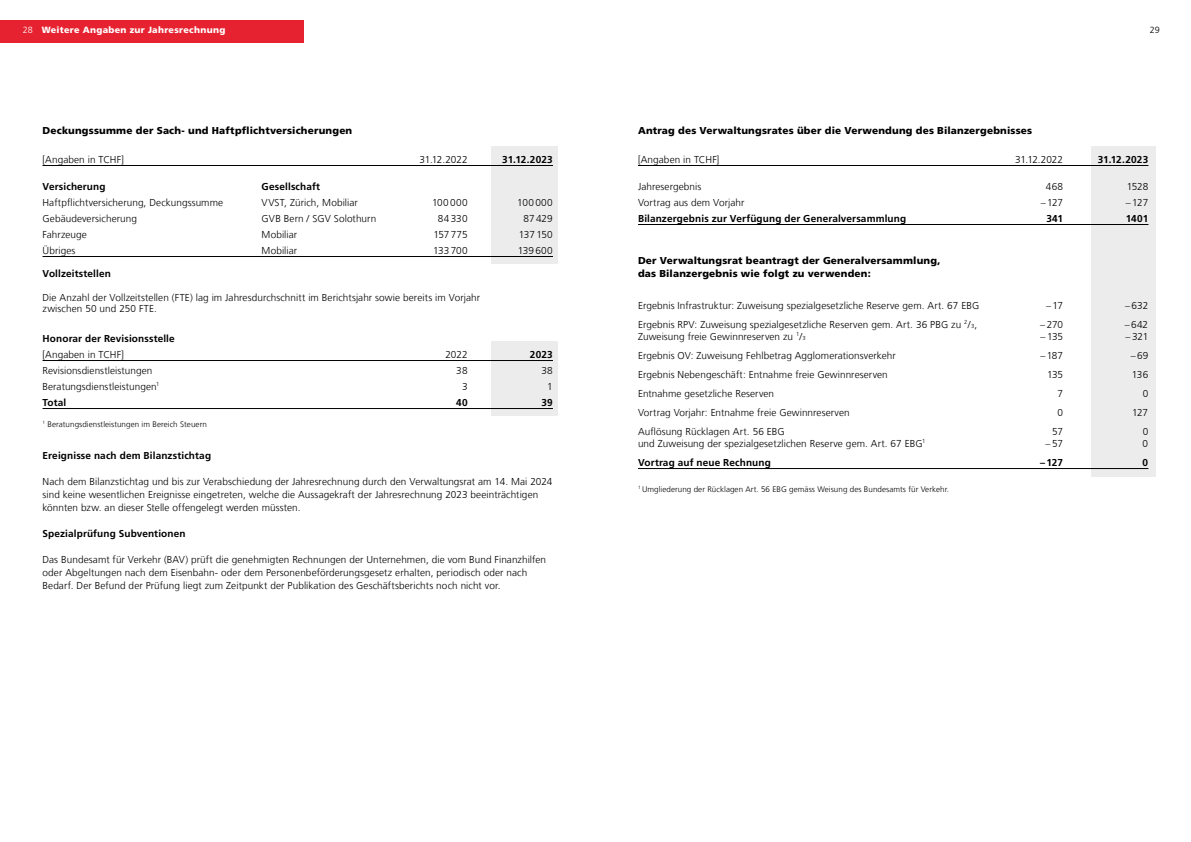
<style>
.page{position:relative;width:1191px;height:842px;background:#fff}
.page>*{position:absolute;margin:0;border:0;box-sizing:border-box;transform-origin:0 0}
.t1{font:300 10px/13px "Frutiger LT Com";letter-spacing:.01em;color:#000}
.t2{font:700 10px "Frutiger LT Com";letter-spacing:.015em;color:#000}
.t3{font:900 10px/13px "Frutiger LT Com";letter-spacing:.02em;color:#000}
.t4{font:900 9px "Frutiger LT Com";letter-spacing:.03em;color:#fff}
.t5{font:300 9px "Frutiger LT Com";color:#000}
.t6{font:300 8px "Frutiger LT Com";letter-spacing:.01em;color:#000}
.s1{font-weight:300}
.s2{font-size:5.8px}
</style>
<div class="page">
<div style="left:0;top:20px;width:303px;height:23px;background:#e62230"></div>
<div style="left:490px;top:147px;width:67px;height:117px;background:#ececec"></div>
<div style="left:490px;top:342px;width:67px;height:74px;background:#ececec"></div>
<hr style="left:43px;top:165px;width:510px;height:1px;background:#000">
<hr style="left:43px;top:256px;width:510px;height:1px;background:#000">
<hr style="left:43px;top:360px;width:510px;height:1px;background:#000">
<hr style="left:43px;top:408px;width:510px;height:1px;background:#000">
<div style="left:1091px;top:147px;width:65px;height:330px;background:#ececec"></div>
<hr style="left:638px;top:165px;width:510px;height:1px;background:#000">
<hr style="left:638px;top:224px;width:510px;height:1px;background:#000">
<hr style="left:638px;top:468px;width:510px;height:1px;background:#000">
<p class="t4" style="left:23px;top:25px;width:204px"><span class="s1">28</span> Weitere Angaben zur Jahresrechnung</p>
<p class="t5" style="left:1149px;top:25px;width:11px">29</p>
<p class="t3" style="left:43px;top:123px;width:311px">Deckungssumme der Sach- und Haftpflichtversicherungen</p>
<p class="t1" style="left:43px;top:153px;width:83px">[Angaben in TCHF]</p>
<p class="t1" style="left:419px;top:153px;width:49px">31.12.2022</p>
<p class="t2" style="left:502px;top:153px;width:52px">31.12.2023</p>
<p class="t2" style="left:43px;top:180px;width:65px">Versicherung</p>
<p class="t2" style="left:262px;top:180px;width:60px">Gesellschaft</p>
<p class="t1" style="left:43px;top:196px;width:182px">Haftpflichtversicherung, Deckungssumme</p>
<p class="t1" style="left:262px;top:196px;width:98px">VVST, Zürich, Mobiliar</p>
<p class="t1" style="left:432px;top:196px;width:37px">100 000</p>
<p class="t1" style="left:517px;top:196px;width:37px">100 000</p>
<p class="t1" style="left:43px;top:212px;width:96px">Gebäudeversicherung</p>
<p class="t1" style="left:262px;top:212px;width:116px">GVB Bern / SGV Solothurn</p>
<p class="t1" style="left:438px;top:212px;width:31px">84 330</p>
<p class="t1" style="left:523px;top:212px;width:31px">87 429</p>
<p class="t1" style="left:43px;top:228px;width:46px">Fahrzeuge</p>
<p class="t1" style="left:262px;top:228px;width:37px">Mobiliar</p>
<p class="t1" style="left:433px;top:228px;width:36px">157 775</p>
<p class="t1" style="left:519px;top:228px;width:35px">137 150</p>
<p class="t1" style="left:43px;top:244px;width:34px">Übriges</p>
<p class="t1" style="left:262px;top:244px;width:37px">Mobiliar</p>
<p class="t1" style="left:433px;top:244px;width:36px">133 700</p>
<p class="t1" style="left:518px;top:244px;width:36px">139 600</p>
<p class="t2" style="left:43px;top:267px;width:70px">Vollzeitstellen</p>
<p class="t1" style="left:43px;top:292px;width:439px;line-height:11px">Die Anzahl der Vollzeitstellen (FTE) lag im Jahresdurchschnitt im Berichtsjahr sowie bereits im Vorjahr zwischen 50 und 250 FTE.</p>
<p class="t2" style="left:43px;top:332px;width:134px">Honorar der Revisionsstelle</p>
<p class="t1" style="left:43px;top:348px;width:83px">[Angaben in TCHF]</p>
<p class="t1" style="left:445px;top:348px;width:24px">2022</p>
<p class="t2" style="left:530px;top:348px;width:24px">2023</p>
<p class="t1" style="left:43px;top:364px;width:111px">Revisionsdienstleistungen</p>
<p class="t1" style="left:456px;top:364px;width:13px">38</p>
<p class="t1" style="left:541px;top:364px;width:13px">38</p>
<p class="t1" style="left:43px;top:380px;width:118px">Beratungsdienstleistungen<sup>1</sup></p>
<p class="t1" style="left:462px;top:380px;width:7px">3</p>
<p class="t1" style="left:547px;top:380px;width:7px">1</p>
<p class="t2" style="left:43px;top:396px;width:25px">Total</p>
<p class="t2" style="left:456px;top:396px;width:13px">40</p>
<p class="t2" style="left:541px;top:396px;width:13px">39</p>
<p class="t6" style="left:43px;top:419px;width:166px"><sup>1</sup> Beratungsdienstleistungen im Bereich Steuern</p>
<p class="t2" style="left:43px;top:449px;width:170px">Ereignisse nach dem Bilanzstichtag</p>
<p class="t1" style="left:43px;top:475px;width:511px">Nach dem Bilanzstichtag und bis zur Verabschiedung der Jahresrechnung durch den Verwaltungsrat am 14. Mai 2024 sind keine wesentlichen Ereignisse eingetreten, welche die Aussagekraft der Jahresrechnung 2023 beeinträchtigen könnten bzw. an dieser Stelle offengelegt werden müssten.</p>
<p class="t2" style="left:43px;top:527px;width:145px">Spezialprüfung Subventionen</p>
<p class="t1" style="left:43px;top:553px;width:505px">Das Bundesamt für Verkehr (BAV) prüft die genehmigten Rechnungen der Unternehmen, die vom Bund Finanzhilfen oder Abgeltungen nach dem Eisenbahn- oder dem Personenbeförderungsgesetz erhalten, periodisch oder nach<br>Bedarf. Der Befund der Prüfung liegt zum Zeitpunkt der Publikation des Geschäftsberichts noch nicht vor.</p>
<p class="t3" style="left:638px;top:123px;width:395px">Antrag des Verwaltungsrates über die Verwendung des Bilanzergebnisses</p>
<p class="t1" style="left:638px;top:153px;width:83px">[Angaben in TCHF]</p>
<p class="t1" style="left:1015px;top:153px;width:49px">31.12.2022</p>
<p class="t2" style="left:1097px;top:153px;width:52px">31.12.2023</p>
<p class="t1" style="left:638px;top:180px;width:65px">Jahresergebnis</p>
<p class="t1" style="left:1046px;top:180px;width:19px">468</p>
<p class="t1" style="left:1126px;top:180px;width:23px">1528</p>
<p class="t1" style="left:638px;top:196px;width:108px">Vortrag aus dem Vorjahr</p>
<p class="t1" style="left:1040px;top:196px;width:24px">– 127</p>
<p class="t1" style="left:1125px;top:196px;width:24px">– 127</p>
<p class="t2" style="left:638px;top:212px;width:270px">Bilanzergebnis zur Verfügung der Generalversammlung</p>
<p class="t2" style="left:1046px;top:212px;width:18px">341</p>
<p class="t2" style="left:1125px;top:212px;width:24px">1401</p>
<p class="t3" style="left:638px;top:253px;width:304px">Der Verwaltungsrat beantragt der Generalversammlung, das Bilanzergebnis wie folgt zu verwenden:</p>
<p class="t1" style="left:638px;top:299px;width:343px">Ergebnis Infrastruktur: Zuweisung spezialgesetzliche Reserve gem. Art. 67 EBG</p>
<p class="t1" style="left:1046px;top:299px;width:18px">–17</p>
<p class="t1" style="left:1125px;top:299px;width:25px">– 632</p>
<p class="t1" style="left:638px;top:318px;width:340px">Ergebnis RPV: Zuweisung spezialgesetzliche Reserven gem. Art. 36 PBG zu <sup>2</sup>/<span class="s2">3</span>,</p>
<p class="t1" style="left:1040px;top:318px;width:24px">– 270</p>
<p class="t1" style="left:1124px;top:318px;width:25px">–642</p>
<p class="t1" style="left:638px;top:330px;width:169px">Zuweisung freie Gewinnreserven zu <sup>1</sup>/<span class="s2">3</span></p>
<p class="t1" style="left:1040px;top:330px;width:24px">– 135</p>
<p class="t1" style="left:1125px;top:330px;width:24px">– 321</p>
<p class="t1" style="left:638px;top:349px;width:259px">Ergebnis OV: Zuweisung Fehlbetrag Agglomerationsverkehr</p>
<p class="t1" style="left:1040px;top:349px;width:24px">– 187</p>
<p class="t1" style="left:1130px;top:349px;width:19px">–69</p>
<p class="t1" style="left:638px;top:368px;width:251px">Ergebnis Nebengeschäft: Entnahme freie Gewinnreserven</p>
<p class="t1" style="left:1047px;top:368px;width:18px">135</p>
<p class="t1" style="left:1132px;top:368px;width:18px">136</p>
<p class="t1" style="left:638px;top:387px;width:138px">Entnahme gesetzliche Reserven</p>
<p class="t1" style="left:1057px;top:387px;width:7px">7</p>
<p class="t1" style="left:1142px;top:387px;width:7px">0</p>
<p class="t1" style="left:638px;top:406px;width:213px">Vortrag Vorjahr: Entnahme freie Gewinnreserven</p>
<p class="t1" style="left:1057px;top:406px;width:7px">0</p>
<p class="t1" style="left:1132px;top:406px;width:17px">127</p>
<p class="t1" style="left:638px;top:425px;width:148px">Auflösung Rücklagen Art. 56 EBG</p>
<p class="t1" style="left:1052px;top:425px;width:13px">57</p>
<p class="t1" style="left:1142px;top:425px;width:7px">0</p>
<p class="t1" style="left:638px;top:437px;width:289px">und Zuweisung der spezialgesetzlichen Reserve gem. Art. 67 EBG<sup>1</sup></p>
<p class="t1" style="left:1045px;top:437px;width:19px">–57</p>
<p class="t1" style="left:1142px;top:437px;width:7px">0</p>
<p class="t2" style="left:638px;top:456px;width:134px">Vortrag auf neue Rechnung</p>
<p class="t2" style="left:1040px;top:456px;width:24px">– 127</p>
<p class="t2" style="left:1142px;top:456px;width:7px">0</p>
<p class="t6" style="left:638px;top:484px;width:312px"><sup>1</sup> Umgliederung der Rücklagen Art. 56 EBG gemäss Weisung des Bundesamts für Verkehr.</p>
</div>
